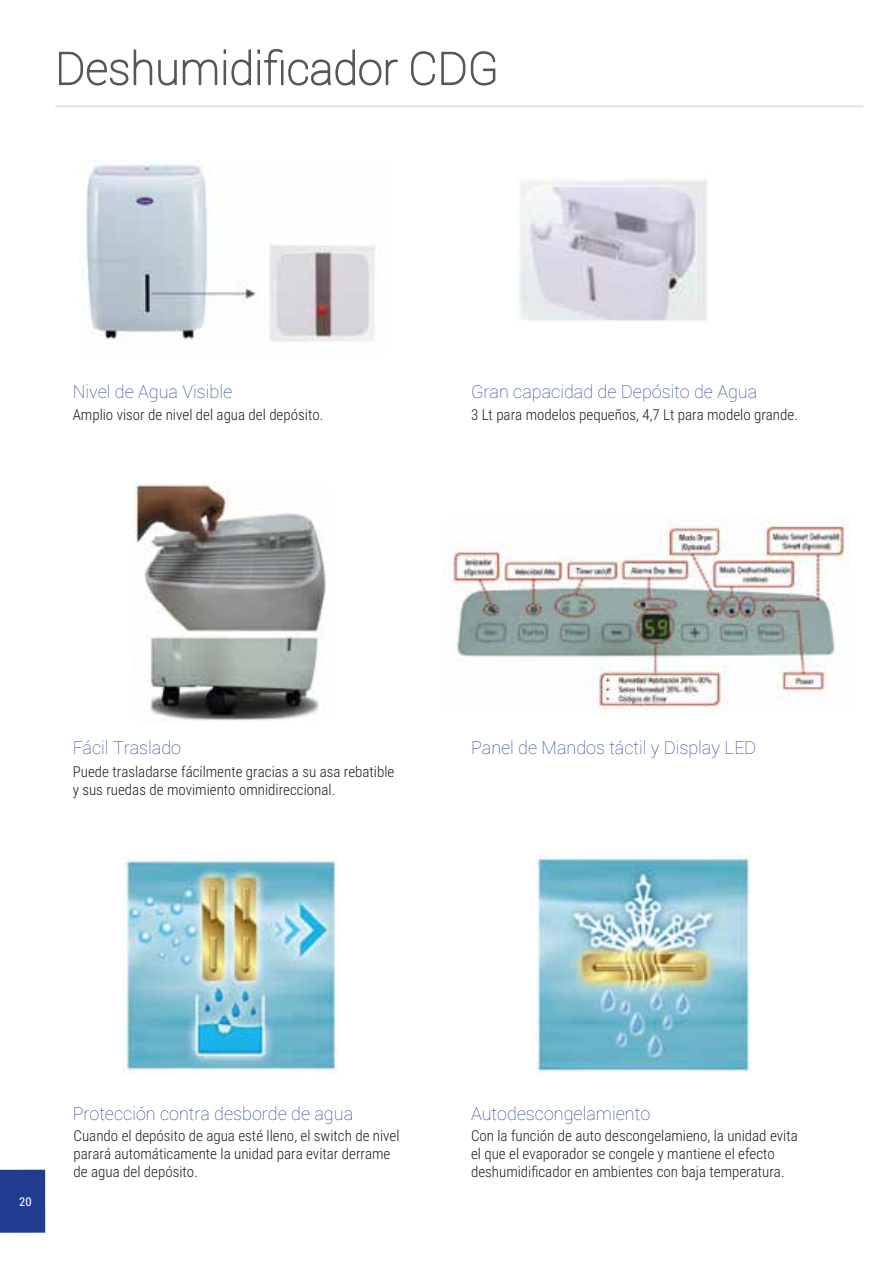
<style>
.page{position:relative;width:893px;height:1263px;background:#fff}
.page>*{position:absolute;margin:0;border:0;box-sizing:border-box;transform-origin:0 0}
.t1{font:100 18px "Roboto";color:#1e3d8d}
.t2{font:300 15px/18px "Roboto Condensed";color:#1d1d1b}
.t3{font:condensed 12px "Roboto";color:#fff}
</style>
<div class="page">
<img style="left:519px;top:176px;width:188px;height:145px">
<img style="left:79px;top:160px;width:296px;height:182px">
<img style="left:133px;top:483px;width:193px;height:238px">
<img style="left:451px;top:519px;width:399px;height:193px">
<img style="left:124px;top:857px;width:214px;height:216px">
<img style="left:535px;top:856px;width:216px;height:217px">
<svg style="left:59px;top:49px;width:159px;height:37px"></svg>
<svg style="left:224px;top:49px;width:27px;height:37px"></svg>
<svg style="left:258px;top:49px;width:141px;height:57px"></svg>
<svg style="left:411px;top:51px;width:85px;height:35px"></svg>
<hr style="left:55px;top:106px;width:808px;height:1px;background:#dadada">
<div style="left:0;top:1170px;width:45px;height:63px;background:#203b8f"></div>
<p class="t1" style="left:73px;top:379px;width:161px">Nivel de Agua Visible</p>
<p class="t2" style="left:73px;top:405px;width:252px">Amplio visor de nivel del agua del depósito.</p>
<p class="t1" style="left:471px;top:379px;width:288px">Gran capacidad de Depósito de Agua</p>
<p class="t2" style="left:471px;top:405px;width:328px">3 Lt para modelos pequeños, 4,7 Lt para modelo grande.</p>
<p class="t1" style="left:73px;top:735px;width:110px">Fácil Traslado</p>
<p class="t2" style="left:73px;top:762px;width:323px">Puede trasladarse fácilmente gracias a su asa rebatible y sus ruedas de movimiento omnidireccional.</p>
<p class="t1" style="left:471px;top:735px;width:287px">Panel de Mandos táctil y Display LED</p>
<p class="t3" style="left:19px;top:1193px;width:14px">20</p>
<p class="t1" style="left:73px;top:1101px;width:282px">Protección contra desborde de agua</p>
<p class="t2" style="left:74px;top:1126px;width:327px">Cuando el depósito de agua esté lleno, el switch de nivel parará automáticamente la unidad para evitar derrame de agua del depósito.</p>
<p class="t1" style="left:471px;top:1101px;width:181px">Autodescongelamiento</p>
<p class="t2" style="left:471px;top:1126px;width:328px">Con la función de auto descongelamieno, la unidad evita el que el evaporador se congele y mantiene el efecto deshumidificador en ambientes con baja temperatura.</p>
</div>
